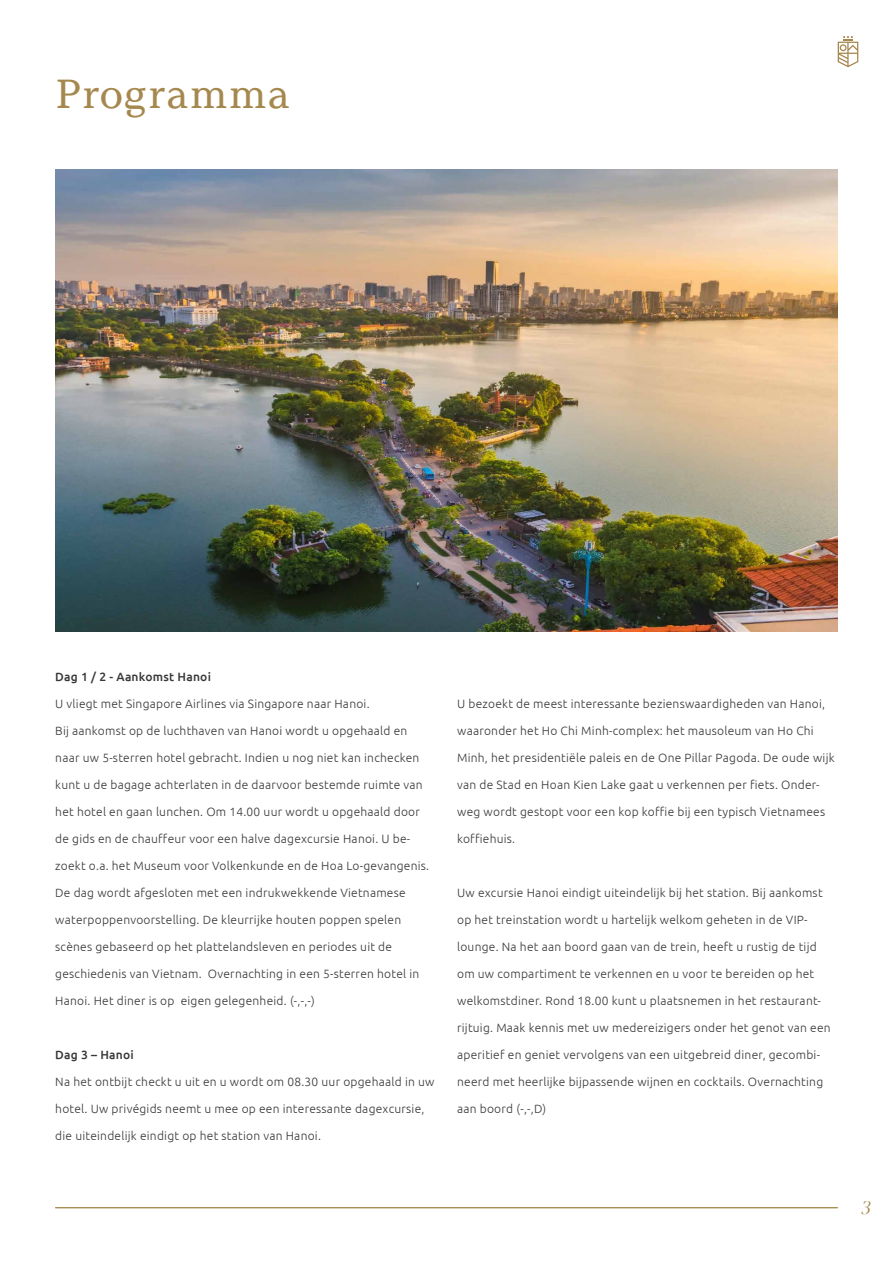
<style>
.page{position:relative;width:893px;height:1263px;background:#fff}
.page>*{position:absolute;margin:0;border:0;box-sizing:border-box;transform-origin:0 0}
.t1{font:40.5px "Argesta Text";color:#a5884e}
.t2{font:italic 18px "Argesta Hairline";color:#a5884e}
.t3{font:300 12px "Ubuntu";letter-spacing:.02em;color:#383837}
.t4{font:500 12px "Ubuntu";letter-spacing:.02em;color:#383837}
</style>
<div class="page">
<hr style="left:55px;top:1207px;width:783px;height:1px;background:#a5884e">
<img style="left:55px;top:170px;width:783px;height:461px">
<svg style="left:838px;top:36px;width:20px;height:31px"></svg>
<h1 class="t1" style="left:55px;top:69px;width:237px">Programma</h1>
<p class="t4" style="left:55px;top:669px;width:157px">Dag 1 / 2 - Aankomst Hanoi</p>
<p class="t3" style="left:55px;top:696px;width:316px">U vliegt met Singapore Airlines via Singapore naar Hanoi.</p>
<p class="t3" style="left:55px;top:723px;width:354px">Bij aankomst op de luchthaven van Hanoi wordt u opgehaald en</p>
<p class="t3" style="left:55px;top:750px;width:366px">naar uw 5-sterren hotel gebracht. Indien u nog niet kan inchecken</p>
<p class="t3" style="left:55px;top:777px;width:369px">kunt u de bagage achterlaten in de daarvoor bestemde ruimte van</p>
<p class="t3" style="left:55px;top:804px;width:366px">het hotel en gaan lunchen. Om 14.00 uur wordt u opgehaald door</p>
<p class="t3" style="left:55px;top:831px;width:357px">de gids en de chauffeur voor een halve dagexcursie Hanoi. U be-</p>
<p class="t3" style="left:55px;top:858px;width:375px">zoekt o.a. het Museum voor Volkenkunde en de Hoa Lo-gevangenis.</p>
<p class="t3" style="left:55px;top:885px;width:352px">De dag wordt afgesloten met een indrukwekkende Vietnamese</p>
<p class="t3" style="left:55px;top:912px;width:347px">waterpoppenvoorstelling. De kleurrijke houten poppen spelen</p>
<p class="t3" style="left:55px;top:939px;width:338px">scènes gebaseerd op het plattelandsleven en periodes uit de</p>
<p class="t3" style="left:55px;top:966px;width:366px">geschiedenis van Vietnam. Overnachting in een 5-sterren hotel in</p>
<p class="t3" style="left:55px;top:993px;width:261px">Hanoi. Het diner is op eigen gelegenheid. (-,-,-)</p>
<p class="t4" style="left:55px;top:1047px;width:80px">Dag 3 – Hanoi</p>
<p class="t3" style="left:55px;top:1074px;width:381px">Na het ontbijt checkt u uit en u wordt om 08.30 uur opgehaald in uw</p>
<p class="t3" style="left:55px;top:1101px;width:371px">hotel. Uw privégids neemt u mee op een interessante dagexcursie,</p>
<p class="t3" style="left:55px;top:1128px;width:267px">die uiteindelijk eindigt op het station van Hanoi.</p>
<p class="t3" style="left:457px;top:696px;width:369px">U bezoekt de meest interessante bezienswaardigheden van Hanoi,</p>
<p class="t3" style="left:457px;top:723px;width:358px">waaronder het Ho Chi Minh-complex: het mausoleum van Ho Chi</p>
<p class="t3" style="left:457px;top:750px;width:379px">Minh, het presidentiële paleis en de One Pillar Pagoda. De oude wijk</p>
<p class="t3" style="left:457px;top:777px;width:364px">van de Stad en Hoan Kien Lake gaat u verkennen per fiets. Onder-</p>
<p class="t3" style="left:457px;top:804px;width:370px">weg wordt gestopt voor een kop koffie bij een typisch Vietnamees</p>
<p class="t3" style="left:457px;top:831px;width:60px">koffiehuis.</p>
<p class="t3" style="left:457px;top:885px;width:367px">Uw excursie Hanoi eindigt uiteindelijk bij het station. Bij aankomst</p>
<p class="t3" style="left:457px;top:912px;width:352px">op het treinstation wordt u hartelijk welkom geheten in de VIP-</p>
<p class="t3" style="left:457px;top:939px;width:361px">lounge. Na het aan boord gaan van de trein, heeft u rustig de tijd</p>
<p class="t3" style="left:457px;top:966px;width:359px">om uw compartiment te verkennen en u voor te bereiden op het</p>
<p class="t3" style="left:457px;top:993px;width:365px">welkomstdiner. Rond 18.00 kunt u plaatsnemen in het restaurant-</p>
<p class="t3" style="left:457px;top:1020px;width:375px">rijtuig. Maak kennis met uw medereizigers onder het genot van een</p>
<p class="t3" style="left:457px;top:1047px;width:364px">aperitief en geniet vervolgens van een uitgebreid diner, gecombi-</p>
<p class="t3" style="left:457px;top:1074px;width:368px">neerd met heerlijke bijpassende wijnen en cocktails. Overnachting</p>
<p class="t3" style="left:457px;top:1101px;width:91px">aan boord (-,-,D)</p>
<h2 class="t2" style="left:860px;top:1197px;width:12px">3</h2>
</div>
